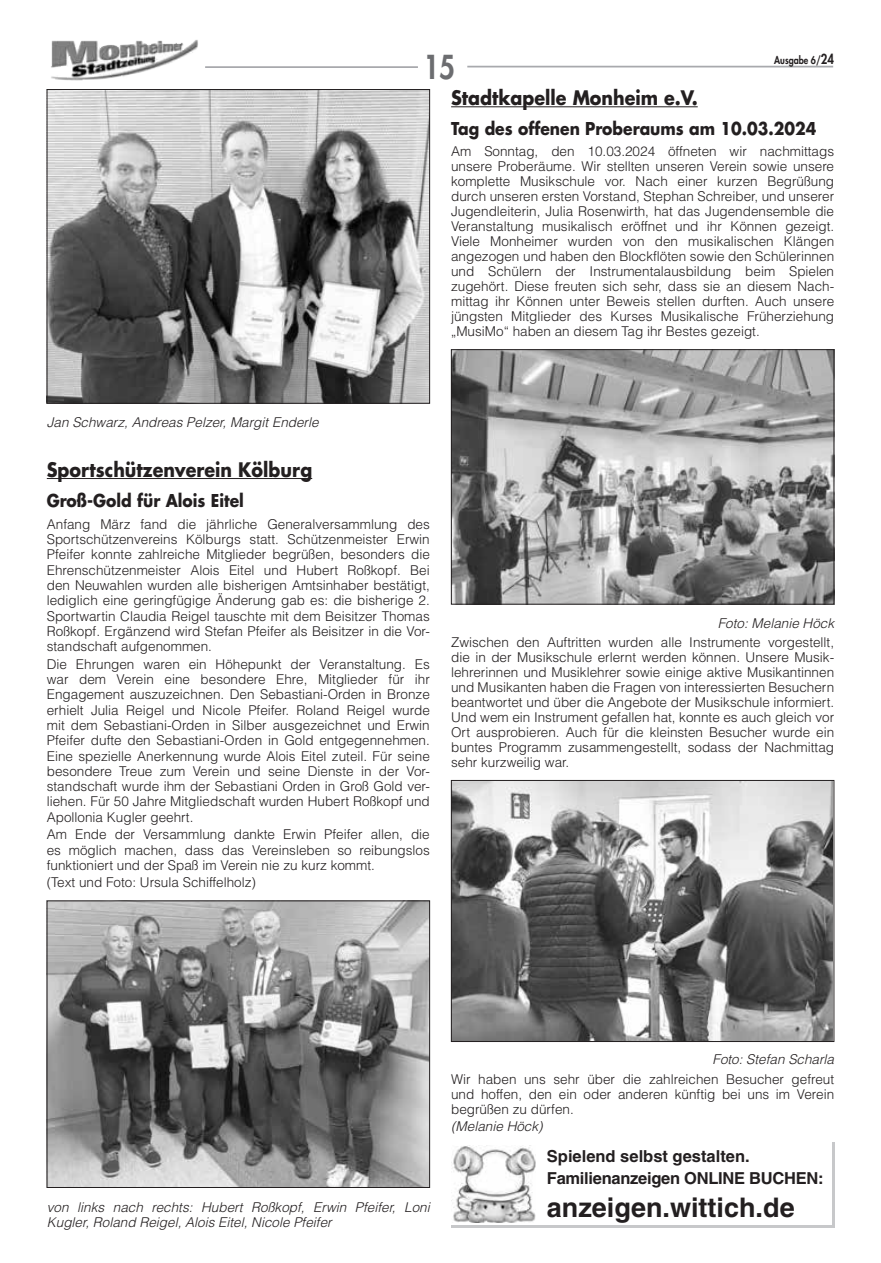
<style>
.page{position:relative;width:881px;height:1263px;background:#fff}
.page>*{position:absolute;margin:0;border:0;box-sizing:border-box;transform-origin:0 0}
.t1{font:800 32.1px "Futura LT";color:#6c6d70;scale:.85 1}
.t2{font:700 27px "Helvetica LT";color:#231f20}
.t3{font:700 19.5px "Futura LT";color:#231f20;scale:.9 1}
.t4{font:700 17.25px "Futura LT";color:#231f20;scale:.9 1}
.t5{font:700 16.5px/22.5px "Helvetica LT";letter-spacing:-.015em;color:#231f20}
.t6{font:300 13.5px/15px "Helvetica LT";color:#231f20}
.t7{font:italic 300 13.5px/15.3px "Helvetica LT";color:#231f20}
.t8{font:800 10.5px "Futura LT";color:#231f20;scale:.85 1}
.s1{font-size:13.5px}
</style>
<div class="page">
<img style="left:51px;top:40px;width:147px;height:41px">
<hr style="left:205px;top:66px;width:213px;height:2px;background:#a8a9ad">
<hr style="left:467px;top:66px;width:365px;height:1px;background:#a8a9ad">
<hr style="left:451px;top:106px;width:246px;height:1px;background:#231f20">
<img style="left:453px;top:351px;width:378px;height:251px">
<div style="left:451px;top:349px;width:382px;height:255px;border:1px solid #231f20"></div>
<img style="left:453px;top:782px;width:378px;height:258px">
<div style="left:451px;top:780px;width:382px;height:262px;border:1px solid #231f20"></div>
<hr style="left:47px;top:478px;width:265px;height:1px;background:#231f20">
<img style="left:49px;top:91px;width:378px;height:310px">
<div style="left:47px;top:89px;width:382px;height:314px;border:1px solid #231f20"></div>
<img style="left:49px;top:903px;width:378px;height:283px">
<div style="left:47px;top:901px;width:382px;height:287px;border:1px solid #231f20"></div>
<img style="left:451px;top:1145px;width:84px;height:77px">
<hr style="left:451px;top:1225px;width:382px;height:2px;background:#c7c8ca">
<hr style="left:831px;top:1142px;width:2px;height:85px;background:#c7c8ca">
<h1 class="t1" style="left:423px;top:46px;width:39px">15</h1>
<p class="t8" style="left:774px;top:53px;width:72px">Ausgabe 6/<span class="s1">24</span></p>
<h3 class="t3" style="left:451px;top:85px;width:275px">Stadtkapelle Monheim e.V.</h3>
<p class="t4" style="left:451px;top:117px;width:407px">Tag des offenen Proberaums am 10.03.2024</p>
<p class="t6" style="left:451px;top:144px;width:384px">Am Sonntag, den 10. 03. 2024 öffneten wir nachmittags unsere Proberäume. Wir stellten unseren Verein sowie unsere komplette Musikschule vor. Nach einer kurzen Begrüßung durch unseren ersten Vorstand, Stephan Schreiber, und unserer Jugendleiterin, Julia Rosenwirth, hat das Jugendensemble die Veranstaltung musikalisch eröffnet und ihr Können gezeigt.<br>Viele Monheimer wurden von den musikalischen Klängen angezogen und haben den Blockflöten sowie den Schülerinnen und Schülern der Instrumentalausbildung beim Spielen zugehört. Diese freuten sich sehr, dass sie an diesem Nach&shy;mittag ihr Können unter Beweis stellen durften. Auch unsere jüngsten Mitglieder des Kurses Musikalische Früherziehung „MusiMo“ haben an diesem Tag ihr Bestes gezeigt.</p>
<p class="t7" style="left:47px;top:415px;width:273px">Jan Schwarz, Andreas Pelzer, Margit Enderle</p>
<h3 class="t3" style="left:47px;top:456px;width:296px">Sportschützenverein Kölburg</h3>
<p class="t4" style="left:47px;top:489px;width:220px">Groß-Gold für Alois Eitel</p>
<p class="t6" style="left:47px;top:516px;width:384px">Anfang März fand die jährliche Generalversammlung des Sportschützenvereins Kölburgs statt. Schützenmeister Erwin Pfeifer konnte zahlreiche Mitglieder begrüßen, besonders die Ehrenschützenmeister Alois Eitel und Hubert Roßkopf. Bei den Neuwahlen wurden alle bisherigen Amtsinhaber bestätigt, lediglich eine geringfügige Änderung gab es: die bisherige 2.<br>Sportwartin Claudia Reigel tauschte mit dem Beisitzer Thomas Roßkopf. Ergänzend wird Stefan Pfeifer als Beisitzer in die Vor&shy;standschaft aufgenommen.</p>
<p class="t6" style="left:47px;top:656px;width:384px">Die Ehrungen waren ein Höhepunkt der Veranstaltung. Es war dem Verein eine besondere Ehre, Mitglieder für ihr Engagement auszuzeichnen. Den Sebastiani-Orden in Bronze erhielt Julia Reigel und Nicole Pfeifer. Roland Reigel wurde mit dem Sebastiani-Orden in Silber ausgezeichnet und Erwin Pfeifer dufte den Sebastiani-Orden in Gold entgegennehmen.<br>Eine spezielle Anerkennung wurde Alois Eitel zuteil. Für seine besondere Treue zum Verein und seine Dienste in der Vor&shy;standschaft wurde ihm der Sebastiani Orden in Groß Gold ver&shy;liehen. Für 50 Jahre Mitgliedschaft wurden Hubert Roßkopf und Apollonia Kugler geehrt.</p>
<p class="t6" style="left:47px;top:827px;width:384px;text-align:justify">Am Ende der Versammlung dankte Erwin Pfeifer allen, die es möglich machen, dass das Vereinsleben so reibungslos funktioniert und der Spaß im Verein nie zu kurz kommt.</p>
<p class="t6" style="left:47px;top:875px;width:211px">(Text und Foto: Ursula Schiffelholz)</p>
<p class="t7" style="left:717px;top:615px;width:118px">Foto: Melanie Höck</p>
<p class="t6" style="left:451px;top:635px;width:384px">Zwischen den Auftritten wurden alle Instrumente vorgestellt, die in der Musikschule erlernt werden können. Unsere Musik&shy;lehrerinnen und Musiklehrer sowie einige aktive Musikantinnen und Musikanten haben die Fragen von interessierten Besuchern beantwortet und über die Angebote der Musikschule informiert.<br>Und wem ein Instrument gefallen hat, konnte es auch gleich vor Ort ausprobieren. Auch für die kleinsten Besucher wurde ein buntes Programm zusammengestellt, sodass der Nachmittag sehr kurzweilig war.</p>
<p class="t7" style="left:47px;top:1199px;width:384px">von links nach rechts: Hubert Roßkopf, Erwin Pfeifer, Loni<br>Kugler, Roland Reigel, Alois Eitel, Nicole Pfeifer</p>
<p class="t7" style="left:712px;top:1052px;width:123px">Foto: Stefan Scharla</p>
<p class="t6" style="left:451px;top:1071px;width:384px;text-align:justify">Wir haben uns sehr über die zahlreichen Besucher gefreut und hoffen, den ein oder anderen künftig bei uns im Verein begrüßen zu dürfen.</p>
<p class="t7" style="left:451px;top:1118px;width:93px">(Melanie Höck)</p>
<p class="t5" style="left:546px;top:1144px;width:278px">Spielend selbst gestalten.<br>Familienanzeigen ONLINE BUCHEN:</p>
<h2 class="t2" style="left:546px;top:1191px;width:249px">anzeigen.wittich.de</h2>
</div>
